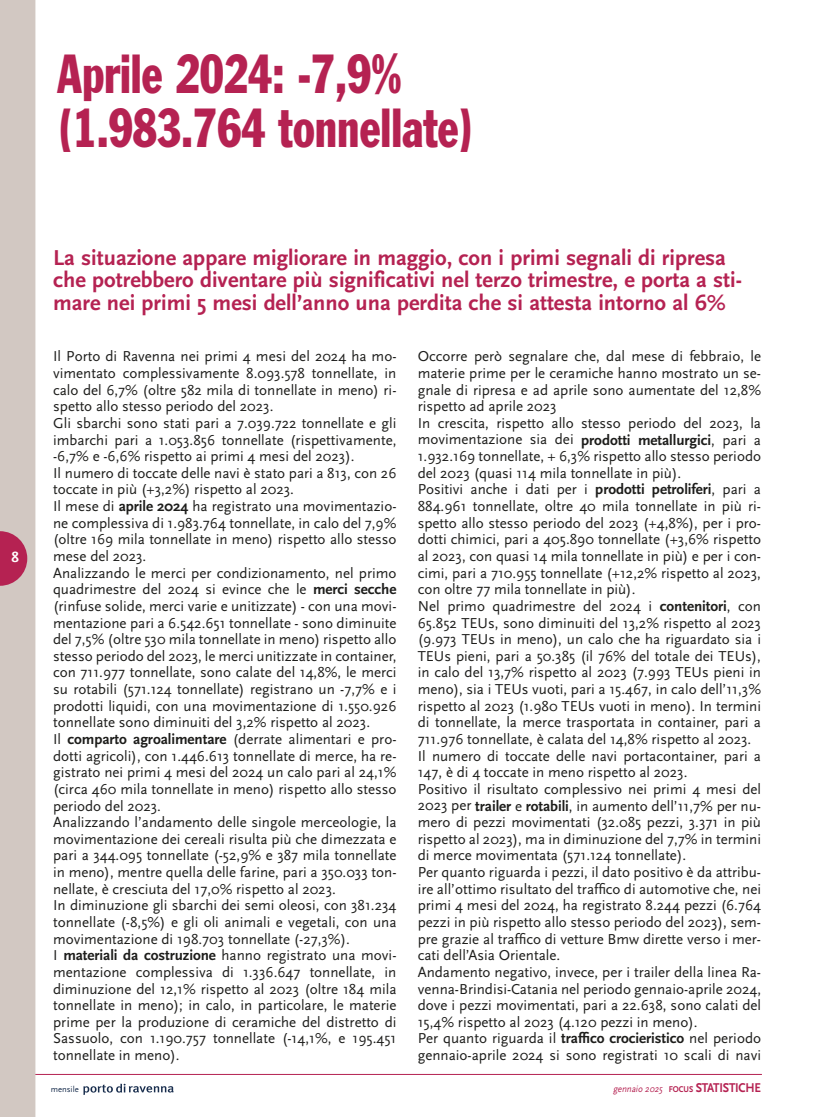
<style>
.page{position:relative;width:815px;height:1117px;background:#fff}
.page>*{position:absolute;margin:0;border:0;box-sizing:border-box;transform-origin:0 0}
.t1{font:condensed 54px/54px "Franklin Gothic";color:#b52252;scale:.83 1}
.t2{font:700 22.5px/22.5px "Scala Sans";color:#b52252}
.t3{font:15px/16.6px "Scala Sans";color:#1d1d1b}
.t4{font:700 15px "Scala Sans";color:#fff}
.t5{font:italic 9.88px "Scala Sans";color:#b52252;scale:.9 1}
.t6{font:8.62px "Scala Sans";color:#182d4d}
.s1{font-weight:700;font-size:15.12px}
.s2{font-weight:700;font-style:normal;font-size:8.75px}
.s3{font-weight:700;font-style:normal;font-size:13.38px}
</style>
<div class="page">
<hr style="left:0;top:1073px;width:762px;height:1px;background:#b52252">
<div style="left:0;top:0;width:35px;height:1116px;background:#d2c8c2"></div>
<svg style="left:0;top:531px;width:27px;height:54px"></svg>
<svg style="left:83px;top:1083px;width:91px;height:11px"></svg>
<h1 class="t1" style="left:58px;top:46px;width:503px">Aprile 2024: -7,9% (1.983.764 tonnellate)</h1>
<p class="t4" style="left:12px;top:549px;width:9px">8</p>
<h2 class="t2" style="left:53px;top:247px;width:690px">La situazione appare migliorare in maggio, con i primi segnali di ripresa che potrebbero diventare più significativi nel terzo trimestre, e porta a sti&shy;mare nei primi 5 mesi dell’anno una perdita che si attesta intorno al 6%</h2>
<p class="t3" style="left:53px;top:348px;width:345px">Il Porto di Ravenna nei primi 4 mesi del 2024 ha mo&shy;vimentato complessivamente 8.093.578 tonnellate, in calo del 6,7% (oltre 582 mila di tonnellate in meno) ri&shy;spetto allo stesso periodo del 2023.<br>Gli sbarchi sono stati pari a 7.039.722 tonnellate e gli imbarchi pari a 1.053.856 tonnellate (rispettivamente, -6,7% e -6,6% rispetto ai primi 4 mesi del 2023).<br>Il numero di toccate delle navi è stato pari a 813, con 26 toccate in più (+3,2%) rispetto al 2023.<br>Il mese di <span class="s1">aprile 2024</span> ha registrato una movimentazio&shy;ne complessiva di 1.983.764 tonnellate, in calo del 7,9% (oltre 169 mila tonnellate in meno) rispetto allo stesso mese del 2023.<br>Analizzando le merci per condizionamento, nel primo quadrimestre del 2024 si evince che le <span class="s1">merci secche </span>(rinfuse solide, merci varie e unitizzate) - con una movi&shy;mentazione pari a 6.542.651 tonnellate - sono diminuite del 7,5% (oltre 530 mila tonnellate in meno) rispetto allo stesso periodo del 2023, le merci unitizzate in container, con 711.977 tonnellate, sono calate del 14,8%, le merci su rotabili (571.124 tonnellate) registrano un -7,7% e i prodotti liquidi, con una movimentazione di 1.550.926 tonnellate sono diminuiti del 3,2% rispetto al 2023.<br>Il <span class="s1">comparto agroalimentare</span> (derrate alimentari e pro&shy;dotti agricoli), con 1.446.613 tonnellate di merce, ha re&shy;gistrato nei primi 4 mesi del 2024 un calo pari al 24,1% (circa 460 mila tonnellate in meno) rispetto allo stesso periodo del 2023.<br>Analizzando l’andamento delle singole merceologie, la movimentazione dei cereali risulta più che dimezzata e pari a 344.095 tonnellate (-52,9% e 387 mila tonnellate in meno), mentre quella delle farine, pari a 350.033 ton&shy;nellate, è cresciuta del 17,0% rispetto al 2023.<br>In diminuzione gli sbarchi dei semi oleosi, con 381.234 tonnellate (-8,5%) e gli oli animali e vegetali, con una movimentazione di 198.703 tonnellate (-27,3%).<br>I <span class="s1">materiali da costruzione</span> hanno registrato una movi&shy;mentazione complessiva di 1.336.647 tonnellate, in diminuzione del 12,1% rispetto al 2023 (oltre 184 mila tonnellate in meno); in calo, in particolare, le materie prime per la produzione di ceramiche del distretto di Sassuolo, con 1.190.757 tonnellate (-14,1%, e 195.451 tonnellate in meno).</p>
<p class="t3" style="left:418px;top:348px;width:345px">Occorre però segnalare che, dal mese di febbraio, le materie prime per le ceramiche hanno mostrato un se&shy;gnale di ripresa e ad aprile sono aumentate del 12,8% rispetto ad aprile 2023<br>In crescita, rispetto allo stesso periodo del 2023, la movimentazione sia dei <span class="s1">prodotti metallurgici</span>, pari a 1.932.169 tonnellate, + 6,3% rispetto allo stesso periodo del 2023 (quasi 114 mila tonnellate in più).<br>Positivi anche i dati per i <span class="s1">prodotti petroliferi</span>, pari a 884.961 tonnellate, oltre 40 mila tonnellate in più ri&shy;spetto allo stesso periodo del 2023 (+4,8%), per i pro&shy;dotti chimici, pari a 405.890 tonnellate (+3,6% rispetto al 2023, con quasi 14 mila tonnellate in più) e per i con&shy;cimi, pari a 710.955 tonnellate (+12,2% rispetto al 2023, con oltre 77 mila tonnellate in più).<br>Nel primo quadrimestre del 2024 i <span class="s1">contenitori</span>, con 65.852 TEUs, sono diminuiti del 13,2% rispetto al 2023 (9.973 TEUs in meno), un calo che ha riguardato sia i TEUs pieni, pari a 50.385 (il 76% del totale dei TEUs), in calo del 13,7% rispetto al 2023 (7.993 TEUs pieni in meno), sia i TEUs vuoti, pari a 15.467, in calo dell’11,3% rispetto al 2023 (1.980 TEUs vuoti in meno). In termini di tonnellate, la merce trasportata in container, pari a 711.976 tonnellate, è calata del 14,8% rispetto al 2023.<br>Il numero di toccate delle navi portacontainer, pari a 147, è di 4 toccate in meno rispetto al 2023.<br>Positivo il risultato complessivo nei primi 4 mesi del 2023 per <span class="s1">trailer</span> e <span class="s1">rotabili</span>, in aumento dell’11,7% per nu&shy;mero di pezzi movimentati (32.085 pezzi, 3.371 in più rispetto al 2023), ma in diminuzione del 7,7% in termini di merce movimentata (571.124 tonnellate).<br>Per quanto riguarda i pezzi, il dato positivo è da attribu&shy;ire all’ottimo risultato del traffico di automotive che, nei primi 4 mesi del 2024, ha registrato 8.244 pezzi (6.764 pezzi in più rispetto allo stesso periodo del 2023), sem&shy;pre grazie al traffico di vetture Bmw dirette verso i mer&shy;cati dell’Asia Orientale.<br>Andamento negativo, invece, per i trailer della linea Ra&shy;venna-Brindisi-Catania nel periodo gennaio-aprile 2024, dove i pezzi movimentati, pari a 22.638, sono calati del 15,4% rispetto al 2023 (4.120 pezzi in meno).<br>Per quanto riguarda il <span class="s1">traffico crocieristico</span> nel periodo gennaio-aprile 2024 si sono registrati 10 scali di navi</p>
<p class="t6" style="left:51px;top:1084px;width:30px">mensile</p>
<p class="t5" style="left:613px;top:1083px;width:166px">gennaio 2025 <span class="s2">FOCUS</span> <span class="s3">STATISTICHE</span></p>
</div>
